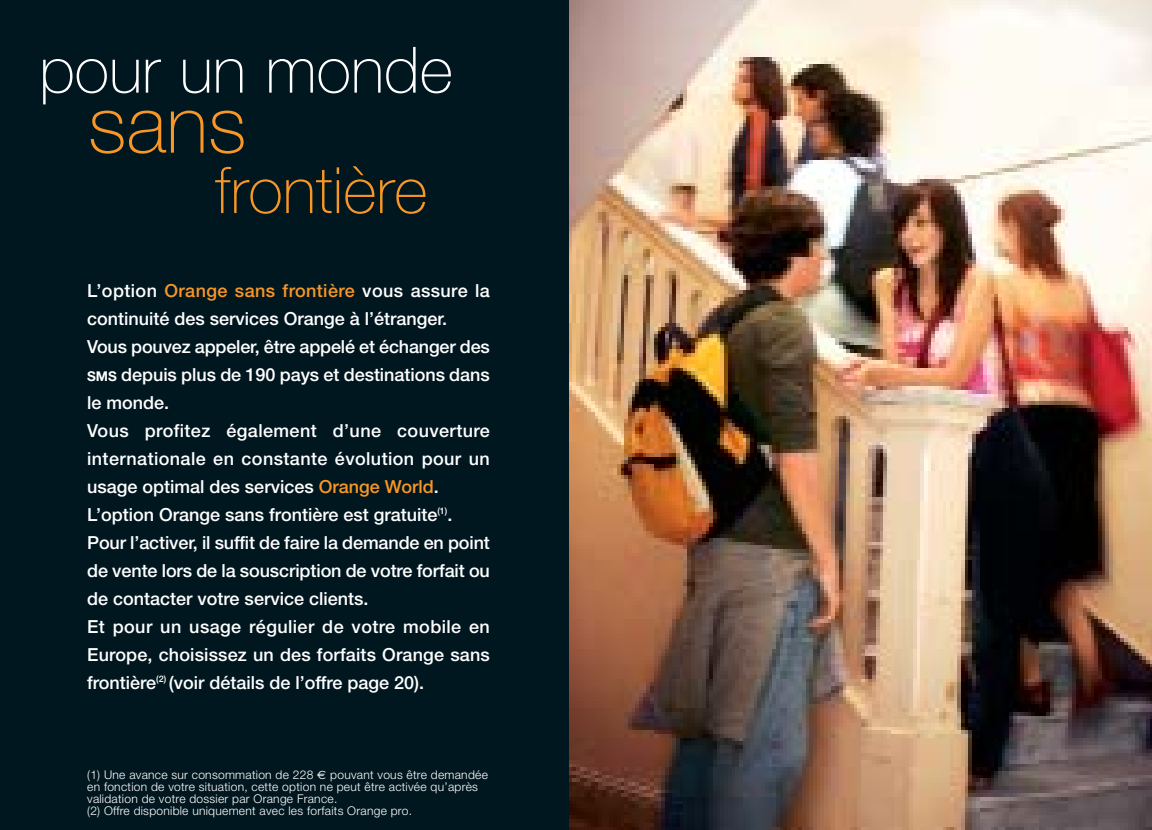
<style>
.page{position:relative;width:1152px;height:830px;background:#fff}
.page>*{position:absolute;margin:0;border:0;box-sizing:border-box;transform-origin:0 0}
.t1{font:100 80px "Helvetica Neue";color:#f89727}
.t2{font:100 64px "Helvetica Neue";color:#fff}
.t3{font:100 64px "Helvetica Neue";color:#f89727}
.t4{font:500 18px/28px "Helvetica Neue";color:#fff}
.t5{font:300 12px/12px "Helvetica Neue";letter-spacing:.02em;color:#fff}
.s1{color:#f89727}
.s2{font-weight:700;font-size:13.6px}
.s3{font-family:"Euro Sans";font-weight:400}
</style>
<div class="page">
<img style="left:0;top:0;width:1151px;height:830px">
<h2 class="t2" style="left:39px;top:47px;width:415px">pour un monde</h2>
<h1 class="t1" style="left:88px;top:95px;width:160px">sans</h1>
<h2 class="t3" style="left:215px;top:167px;width:214px">frontière</h2>
<p class="t4" style="left:87px;top:278px;width:404px">L’option <span class="s1">Orange sans frontière</span> vous assure la continuité des services Orange à l’étranger.<br>Vous pouvez appeler, être appelé et échanger des <span class="s2">SMS</span> depuis plus de 190 pays et destinations dans le monde.<br>Vous profitez également d’une couverture internationale en constante évolution pour un usage optimal des services <span class="s1">Orange World</span>.<br>L’option Orange sans frontière est gratuite<sup>(1)</sup>.<br>Pour l’activer, il suffit de faire la demande en point de vente lors de la souscription de votre forfait ou de contacter votre service clients.<br>Et pour un usage régulier de votre mobile en Europe, choisissez un des forfaits Orange sans frontière<sup>(2)</sup> (voir détails de l’offre page 20).</p>
<p class="t5" style="left:87px;top:769px;width:402px">(1) Une avance sur consommation de 228 <span class="s3">€</span> pouvant vous être demandée en fonction de votre situation, cette option ne peut être activée qu’après validation de votre dossier par Orange France.<br>(2) Offre disponible uniquement avec les forfaits Orange pro.</p>
</div>
